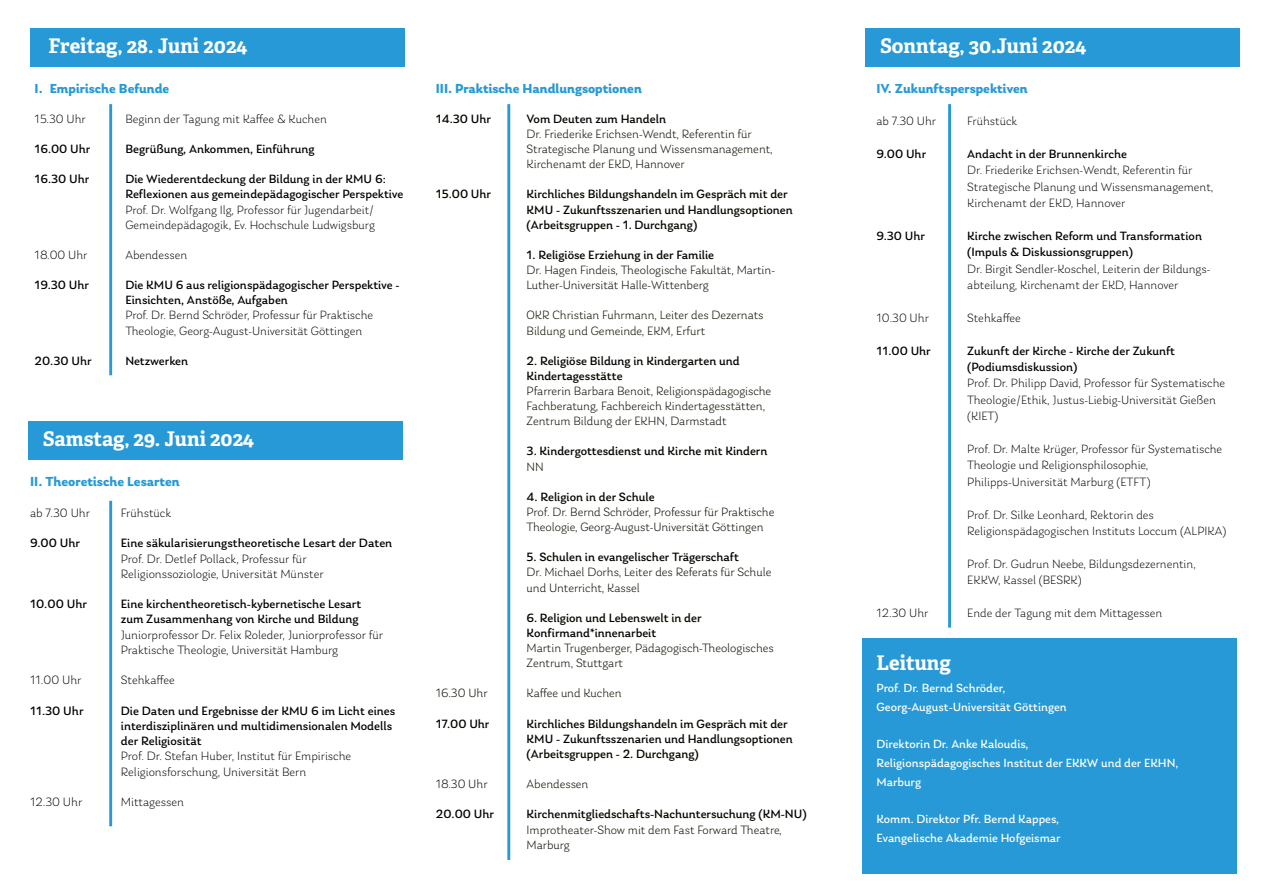
<style>
.page{position:relative;width:1263px;height:893px;background:#fff}
.page>*{position:absolute;margin:0;border:0;box-sizing:border-box;transform-origin:0 0}
.t1{font:700 20.1px "Adelle";letter-spacing:-.005em;color:#fff}
.t2{font:700 13.8px "Laca";color:#2699d6}
.t3{font:700 13.65px "Laca";color:#2699d6}
.t4{font:300 12.75px/15.1px "Laca";color:#000}
.t5{font:12.75px/15.1px "Laca";color:#000}
.t6{font:300 12.6px/15.1px "Laca";color:#000}
.t7{font:12.6px/15.1px "Laca";color:#000}
.t8{font:12.45px/18.6px "Laca";color:#fff}
</style>
<div class="page">
<div style="left:30px;top:28px;width:375px;height:38px;background:#2699d6"></div>
<div style="left:28px;top:421px;width:375px;height:38px;background:#2699d6"></div>
<div style="left:862px;top:638px;width:375px;height:236px;background:#2699d6"></div>
<div style="left:865px;top:28px;width:375px;height:38px;background:#2699d6"></div>
<svg style="left:436px;top:83px;width:370px;height:769px"></svg>
<hr style="left:109px;top:104px;width:3px;height:271px;background:#2699d6">
<hr style="left:507px;top:104px;width:3px;height:756px;background:#2699d6">
<hr style="left:948px;top:104px;width:3px;height:523px;background:#2699d6">
<hr style="left:109px;top:501px;width:3px;height:325px;background:#2699d6">
<h1 class="t1" style="left:49px;top:33px;width:200px">Freitag, 28. Juni 2024</h1>
<p class="t3" style="left:35px;top:80px;width:136px">I. Empirische Befunde</p>
<p class="t6" style="left:35px;top:111px;width:53px">15.30 Uhr</p>
<p class="t6" style="left:125px;top:111px;width:203px">Beginn der Tagung mit Kaffee &amp; Kuchen</p>
<p class="t7" style="left:35px;top:141px;width:57px">16.00 Uhr</p>
<p class="t7" style="left:125px;top:141px;width:191px">Begrüßung, Ankommen, Einführung</p>
<p class="t7" style="left:35px;top:172px;width:56px">16.30 Uhr</p>
<p class="t7" style="left:125px;top:172px;width:280px">Die Wiederentdeckung der Bildung in der KMU 6:<br>Reflexionen aus gemeindepädagogischer Perspektive</p>
<p class="t6" style="left:125px;top:202px;width:251px">Prof. Dr. Wolfgang Ilg, Professor für Jugendarbeit/<br>Gemeindepädagogik, Ev. Hochschule Ludwigsburg</p>
<p class="t6" style="left:35px;top:247px;width:54px">18.00 Uhr</p>
<p class="t6" style="left:125px;top:247px;width:63px">Abendessen</p>
<p class="t7" style="left:35px;top:277px;width:56px">19.30 Uhr</p>
<p class="t7" style="left:125px;top:277px;width:276px">Die KMU 6 aus religionspädagogischer Perspektive -<br>Einsichten, Anstöße, Aufgaben</p>
<p class="t6" style="left:125px;top:308px;width:249px">Prof. Dr. Bernd Schröder, Professur für Praktische<br>Theologie, Georg-August-Universität Göttingen</p>
<p class="t7" style="left:35px;top:353px;width:58px">20.30 Uhr</p>
<p class="t7" style="left:125px;top:353px;width:64px">Netzwerken</p>
<h1 class="t1" style="left:43px;top:426px;width:213px">Samstag, 29. Juni 2024</h1>
<p class="t2" style="left:30px;top:474px;width:151px">II. Theoretische Lesarten</p>
<p class="t4" style="left:30px;top:505px;width:61px">ab 7.30 Uhr</p>
<p class="t4" style="left:121px;top:505px;width:52px">Frühstück</p>
<p class="t5" style="left:30px;top:535px;width:51px">9.00 Uhr</p>
<p class="t5" style="left:121px;top:535px;width:273px">Eine säkularisierungstheoretische Lesart der Daten</p>
<p class="t4" style="left:121px;top:551px;width:204px">Prof. Dr. Detlef Pollack, Professur für<br>Religionssoziologie, Universität Münster</p>
<p class="t5" style="left:30px;top:596px;width:58px">10.00 Uhr</p>
<p class="t5" style="left:121px;top:596px;width:242px">Eine kirchentheoretisch-kybernetische Lesart zum Zusammenhang von Kirche und Bildung</p>
<p class="t4" style="left:121px;top:627px;width:264px">Juniorprofessor Dr. Felix Roleder, Juniorprofessor für<br>Praktische Theologie, Universität Hamburg</p>
<p class="t4" style="left:30px;top:673px;width:53px">11.00 Uhr</p>
<p class="t4" style="left:121px;top:673px;width:55px">Stehkaffee</p>
<p class="t5" style="left:30px;top:703px;width:55px">11.30 Uhr</p>
<p class="t5" style="left:121px;top:703px;width:276px">Die Daten und Ergebnisse der KMU 6 im Licht eines interdisziplinären und multidimensionalen Modells der Religiosität</p>
<p class="t4" style="left:121px;top:749px;width:232px">Prof. Dr. Stefan Huber, Institut für Empirische<br>Religionsforschung, Universität Bern</p>
<p class="t4" style="left:30px;top:794px;width:54px">12.30 Uhr</p>
<p class="t4" style="left:121px;top:794px;width:65px">Mittagessen</p>
<p class="t3" style="left:436px;top:80px;width:207px">III. Praktische Handlungsoptionen</p>
<p class="t7" style="left:436px;top:111px;width:57px">14.30 Uhr</p>
<p class="t7" style="left:526px;top:111px;width:141px">Vom Deuten zum Handeln</p>
<p class="t6" style="left:526px;top:126px;width:248px">Dr. Friederike Erichsen-Wendt, Referentin für<br>Strategische Planung und Wissensmanagement,<br>Kirchenamt der EKD, Hannover</p>
<p class="t7" style="left:436px;top:187px;width:57px">15.00 Uhr</p>
<p class="t7" style="left:526px;top:187px;width:268px">Kirchliches Bildungshandeln im Gespräch mit der<br>KMU - Zukunftsszenarien und Handlungsoptionen (Arbeitsgruppen - 1. Durchgang)</p>
<p class="t7" style="left:526px;top:247px;width:189px">1. Religiöse Erziehung in der Familie</p>
<p class="t6" style="left:526px;top:262px;width:250px">Dr. Hagen Findeis, Theologische Fakultät, Martin-<br>Luther-Universität Halle-Wittenberg</p>
<p class="t6" style="left:526px;top:308px;width:238px">OKR Christian Fuhrmann, Leiter des Dezernats<br>Bildung und Gemeinde, EKM, Erfurt</p>
<p class="t7" style="left:526px;top:353px;width:215px">2. Religiöse Bildung in Kindergarten und<br>Kindertagesstätte</p>
<p class="t6" style="left:526px;top:383px;width:246px">Pfarrerin Barbara Benoit, Religionspädagogische<br>Fachberatung, Fachbereich Kindertagesstätten,<br>Zentrum Bildung der EKHN, Darmstadt</p>
<p class="t7" style="left:526px;top:444px;width:242px">3. Kindergottesdienst und Kirche mit Kindern</p>
<p class="t6" style="left:526px;top:459px;width:19px">NN</p>
<p class="t7" style="left:526px;top:489px;width:129px">4. Religion in der Schule</p>
<p class="t6" style="left:526px;top:504px;width:249px">Prof. Dr. Bernd Schröder, Professur für Praktische<br>Theologie, Georg-August-Universität Göttingen</p>
<p class="t7" style="left:526px;top:550px;width:214px">5. Schulen in evangelischer Trägerschaft</p>
<p class="t6" style="left:526px;top:565px;width:246px">Dr. Michael Dorhs, Leiter des Referats für Schule und Unterricht, Kassel</p>
<p class="t7" style="left:526px;top:610px;width:176px">6. Religion und Lebenswelt in der<br>Konfirmand*innenarbeit</p>
<p class="t6" style="left:526px;top:640px;width:249px">Martin Trugenberger, Pädagogisch-Theologisches<br>Zentrum, Stuttgart</p>
<p class="t6" style="left:436px;top:686px;width:53px">16.30 Uhr</p>
<p class="t6" style="left:526px;top:686px;width:97px">Kaffee und Kuchen</p>
<p class="t7" style="left:436px;top:716px;width:55px">17.00 Uhr</p>
<p class="t7" style="left:526px;top:716px;width:268px">Kirchliches Bildungshandeln im Gespräch mit der<br>KMU - Zukunftsszenarien und Handlungsoptionen (Arbeitsgruppen - 2. Durchgang)</p>
<p class="t6" style="left:436px;top:777px;width:53px">18.30 Uhr</p>
<p class="t6" style="left:526px;top:777px;width:63px">Abendessen</p>
<p class="t7" style="left:436px;top:807px;width:60px">20.00 Uhr</p>
<p class="t7" style="left:526px;top:807px;width:281px">Kirchenmitgliedschafts-Nachuntersuchung (KM-NU)</p>
<p class="t6" style="left:526px;top:822px;width:257px">Improtheater-Show mit dem Fast Forward Theatre,<br>Marburg</p>
<h1 class="t1" style="left:880px;top:33px;width:208px">Sonntag, 30.Juni 2024</h1>
<p class="t3" style="left:876px;top:80px;width:153px">IV. Zukunftsperspektiven</p>
<p class="t6" style="left:876px;top:114px;width:61px">ab 7.30 Uhr</p>
<p class="t6" style="left:967px;top:114px;width:51px">Frühstück</p>
<p class="t7" style="left:876px;top:146px;width:51px">9.00 Uhr</p>
<p class="t7" style="left:967px;top:146px;width:161px">Andacht in der Brunnenkirche</p>
<p class="t6" style="left:967px;top:162px;width:248px;line-height:16.4px">Dr. Friederike Erichsen-Wendt, Referentin für<br>Strategische Planung und Wissensmanagement,<br>Kirchenamt der EKD, Hannover</p>
<p class="t7" style="left:876px;top:228px;width:50px">9.30 Uhr</p>
<p class="t7" style="left:967px;top:228px;width:236px;line-height:16.4px">Kirche zwischen Reform und Transformation (Impuls &amp; Diskussionsgruppen)</p>
<p class="t6" style="left:967px;top:261px;width:245px;line-height:16.4px">Dr. Birgit Sendler-Koschel, Leiterin der Bildungs&shy;abteilung, Kirchenamt der EKD, Hannover</p>
<p class="t6" style="left:876px;top:310px;width:54px">10.30 Uhr</p>
<p class="t6" style="left:967px;top:310px;width:55px">Stehkaffee</p>
<p class="t7" style="left:876px;top:343px;width:56px">11.00 Uhr</p>
<p class="t7" style="left:967px;top:342px;width:209px;line-height:16.4px">Zukunft der Kirche - Kirche der Zukunft (Podiumsdiskussion)</p>
<p class="t6" style="left:967px;top:375px;width:259px;line-height:16.4px">Prof. Dr. Philipp David, Professor für Systematische<br>Theologie/Ethik, Justus-Liebig-Universität Gießen (KIET)</p>
<p class="t6" style="left:967px;top:441px;width:256px;line-height:16.4px">Prof. Dr. Malte Krüger, Professor für Systematische<br>Theologie und Religionsphilosophie,<br>Philipps-Universität Marburg (ETFT)</p>
<p class="t6" style="left:967px;top:506px;width:261px;line-height:16.4px">Prof. Dr. Silke Leonhard, Rektorin des<br>Religionspädagogischen Instituts Loccum (ALPIKA)</p>
<p class="t6" style="left:967px;top:555px;width:230px;line-height:16.4px">Prof. Dr. Gudrun Neebe, Bildungsdezernentin,<br>EKKW, Kassel (BESRK)</p>
<p class="t6" style="left:876px;top:605px;width:53px">12.30 Uhr</p>
<p class="t6" style="left:967px;top:605px;width:196px">Ende der Tagung mit dem Mittagessen</p>
<h1 class="t1" style="left:876px;top:650px;width:76px">Leitung</h1>
<p class="t8" style="left:876px;top:679px;width:192px">Prof. Dr. Bernd Schröder,<br>Georg-August-Universität Göttingen</p>
<p class="t8" style="left:876px;top:735px;width:304px">Direktorin Dr. Anke Kaloudis,<br>Religionspädagogisches Institut der EKKW und der EKHN,<br>Marburg</p>
<p class="t8" style="left:876px;top:810px;width:186px">Komm. Direktor Pfr. Bernd Kappes,<br>Evangelische Akademie Hofgeismar</p>
</div>
